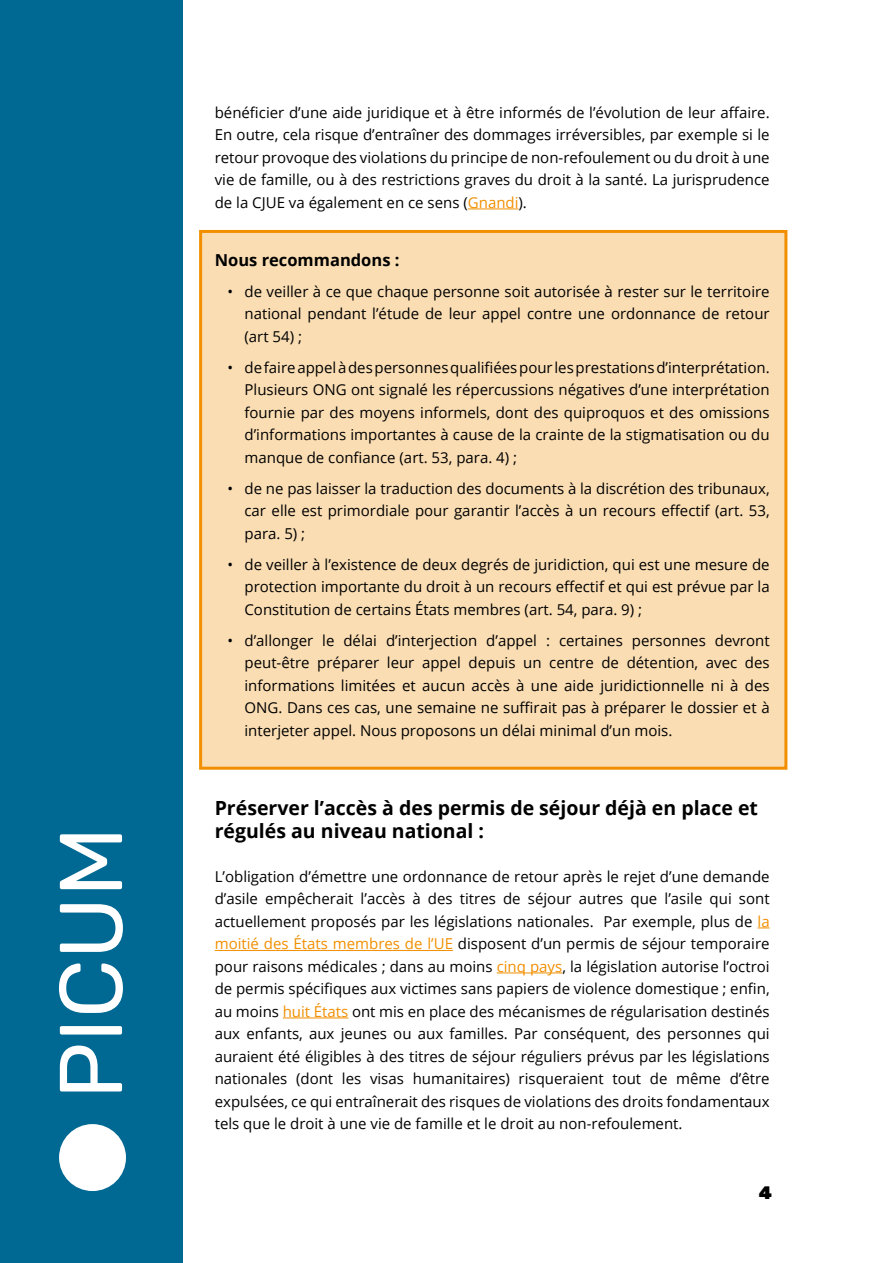
<style>
.page{position:relative;width:893px;height:1263px;background:#fff}
.page>*{position:absolute;margin:0;border:0;box-sizing:border-box;transform-origin:0 0}
.t1{font:88.8px "Rubik";color:#fff}
.t2{font:700 19.5px/23.4px "Open Sans";color:#000}
.t3{font:900 18px "Rubik";color:#000}
.t4{font:700 16.5px "Open Sans";color:#000}
.t5{font:15px/22.5px "Open Sans";color:#000;text-align:justify}
.s1{color:#f18f01}
</style>
<div class="page">
<div style="left:200px;top:231px;width:587px;height:537px;background:#faddb3"></div>
<div style="left:199px;top:230px;width:588px;height:540px;border:3px solid #f18f01"></div>
<div style="left:0;top:0;width:183px;height:1263px;background:#006993"></div>
<div style="left:59px;top:1124px;width:67px;height:67px;background:#fff;border-radius:50%"></div>
<hr style="left:468px;top:209px;width:50px;height:1px;background:#f18f01">
<svg style="left:757px;top:927px;width:13px;height:1px"></svg>
<hr style="left:215px;top:950px;width:238px;height:1px;background:#f18f01">
<hr style="left:497px;top:972px;width:65px;height:1px;background:#f18f01">
<hr style="left:283px;top:1017px;width:65px;height:1px;background:#f18f01">
<h1 class="t1" style="left:41px;top:1099px;width:274px;rotate:-90deg">PICUM</h1>
<p class="t5" style="left:215px;top:101px;width:556px">bénéficier d’une aide juridique et à être informés de l’évolution de leur affaire.<br>En outre, cela risque d’entraîner des dommages irréversibles, par exemple si le retour provoque des violations du principe de non-refoulement ou du droit à une vie de famille, ou à des restrictions graves du droit à la santé. La jurisprudence de la CJUE va également en ce sens (<span class="s1">Gnandi</span>).</p>
<p class="t4" style="left:215px;top:248px;width:186px">Nous recommandons :</p>
<p class="t5" style="left:244px;top:280px;width:527px;text-indent:-17px">• de veiller à ce que chaque personne soit autorisée à rester sur le territoire national pendant l’étude de leur appel contre une ordonnance de retour (art 54) ;</p>
<p class="t5" style="left:244px;top:356px;width:527px;text-indent:-17px">• de faire appel à des personnes qualifiées pour les prestations d’interprétation.<br>Plusieurs ONG ont signalé les répercussions négatives d’une interprétation fournie par des moyens informels, dont des quiproquos et des omissions d’informations importantes à cause de la crainte de la stigmatisation ou du manque de confiance (art. 53, para. 4) ;</p>
<p class="t5" style="left:244px;top:477px;width:527px;text-indent:-17px">• de ne pas laisser la traduction des documents à la discrétion des tribunaux, car elle est primordiale pour garantir l’accès à un recours effectif (art. 53, para. 5) ;</p>
<p class="t5" style="left:244px;top:553px;width:527px;text-indent:-17px">• de veiller à l’existence de deux degrés de juridiction, qui est une mesure de protection importante du droit à un recours effectif et qui est prévue par la Constitution de certains États membres (art. 54, para. 9) ;</p>
<p class="t5" style="left:244px;top:629px;width:527px;text-indent:-17px">• d’allonger le délai d’interjection d’appel : certaines personnes devront peut-être préparer leur appel depuis un centre de détention, avec des informations limitées et aucun accès à une aide juridictionnelle ni à des ONG. Dans ces cas, une semaine ne suffirait pas à préparer le dossier et à interjeter appel. Nous proposons un délai minimal d’un mois.</p>
<h2 class="t2" style="left:215px;top:795px;width:545px">Préserver l’accès à des permis de séjour déjà en place et régulés au niveau national :</h2>
<p class="t5" style="left:215px;top:865px;width:556px">L’obligation d’émettre une ordonnance de retour après le rejet d’une demande d’asile empêcherait l’accès à des titres de séjour autres que l’asile qui sont actuellement proposés par les législations nationales. Par exemple, plus de <span class="s1">la moitié des États membres de l’UE</span> disposent d’un permis de séjour temporaire pour raisons médicales ; dans au moins <span class="s1">cinq pays</span>, la législation autorise l’octroi de permis spécifiques aux victimes sans papiers de violence domestique ; enfin, au moins <span class="s1">huit États</span> ont mis en place des mécanismes de régularisation destinés aux enfants, aux jeunes ou aux familles. Par conséquent, des personnes qui auraient été éligibles à des titres de séjour réguliers prévus par les législations nationales (dont les visas humanitaires) risqueraient tout de même d’être expulsées, ce qui entraînerait des risques de violations des droits fondamentaux tels que le droit à une vie de famille et le droit au non-refoulement.</p>
<p class="t3" style="left:759px;top:1182px;width:15px">4</p>
</div>
